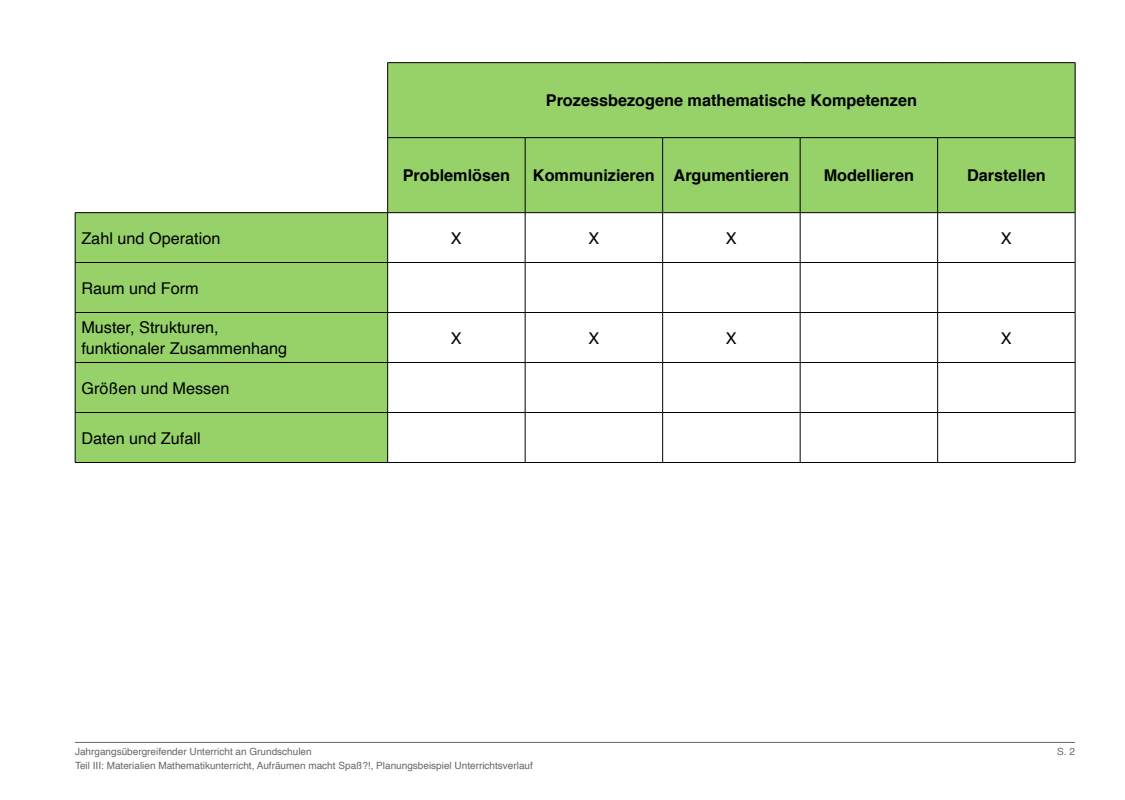
<style>
.page{position:relative;width:1125px;height:800px;background:#fff}
.page>*{position:absolute;margin:0;border:0;box-sizing:border-box;transform-origin:0 0}
.t1{font:16.25px/21.2px "Helvetica";color:#000}
.t2{font:700 16.25px "Helvetica";color:#000}
.t3{font:10px "Helvetica";color:#666}
</style>
<div class="page">
<hr style="left:75px;top:742px;width:1000px;height:1px;background:#666">
<svg style="left:76px;top:63px;width:999px;height:399px"></svg>
<hr style="left:525px;top:213px;width:1px;height:49px;background:#000">
<hr style="left:663px;top:213px;width:1px;height:49px;background:#000">
<hr style="left:800px;top:213px;width:1px;height:49px;background:#000">
<hr style="left:938px;top:213px;width:1px;height:49px;background:#000">
<hr style="left:388px;top:262px;width:137px;height:1px;background:#000">
<hr style="left:525px;top:262px;width:138px;height:1px;background:#000">
<hr style="left:525px;top:263px;width:1px;height:49px;background:#000">
<hr style="left:663px;top:262px;width:137px;height:1px;background:#000">
<hr style="left:663px;top:263px;width:1px;height:49px;background:#000">
<hr style="left:800px;top:262px;width:138px;height:1px;background:#000">
<hr style="left:800px;top:263px;width:1px;height:49px;background:#000">
<hr style="left:938px;top:262px;width:137px;height:1px;background:#000">
<hr style="left:938px;top:263px;width:1px;height:49px;background:#000">
<hr style="left:388px;top:312px;width:137px;height:1px;background:#000">
<hr style="left:525px;top:312px;width:138px;height:1px;background:#000">
<hr style="left:525px;top:313px;width:1px;height:49px;background:#000">
<hr style="left:663px;top:312px;width:137px;height:1px;background:#000">
<hr style="left:663px;top:313px;width:1px;height:49px;background:#000">
<hr style="left:800px;top:312px;width:138px;height:1px;background:#000">
<hr style="left:800px;top:313px;width:1px;height:49px;background:#000">
<hr style="left:938px;top:312px;width:137px;height:1px;background:#000">
<hr style="left:938px;top:313px;width:1px;height:49px;background:#000">
<hr style="left:388px;top:362px;width:137px;height:1px;background:#000">
<hr style="left:525px;top:362px;width:138px;height:1px;background:#000">
<hr style="left:525px;top:363px;width:1px;height:49px;background:#000">
<hr style="left:663px;top:362px;width:137px;height:1px;background:#000">
<hr style="left:663px;top:363px;width:1px;height:49px;background:#000">
<hr style="left:800px;top:362px;width:138px;height:1px;background:#000">
<hr style="left:800px;top:363px;width:1px;height:49px;background:#000">
<hr style="left:938px;top:362px;width:137px;height:1px;background:#000">
<hr style="left:938px;top:363px;width:1px;height:49px;background:#000">
<hr style="left:388px;top:412px;width:137px;height:1px;background:#000">
<hr style="left:525px;top:412px;width:138px;height:1px;background:#000">
<hr style="left:525px;top:413px;width:1px;height:49px;background:#000">
<hr style="left:663px;top:412px;width:137px;height:1px;background:#000">
<hr style="left:663px;top:413px;width:1px;height:49px;background:#000">
<hr style="left:800px;top:412px;width:138px;height:1px;background:#000">
<hr style="left:800px;top:413px;width:1px;height:49px;background:#000">
<hr style="left:938px;top:412px;width:137px;height:1px;background:#000">
<hr style="left:938px;top:413px;width:1px;height:49px;background:#000">
<hr style="left:388px;top:138px;width:137px;height:1px;background:#000">
<hr style="left:525px;top:138px;width:138px;height:1px;background:#000">
<hr style="left:525px;top:138px;width:1px;height:75px;background:#000">
<hr style="left:663px;top:138px;width:137px;height:1px;background:#000">
<hr style="left:663px;top:138px;width:1px;height:75px;background:#000">
<hr style="left:800px;top:138px;width:138px;height:1px;background:#000">
<hr style="left:800px;top:138px;width:1px;height:75px;background:#000">
<hr style="left:938px;top:138px;width:137px;height:1px;background:#000">
<hr style="left:938px;top:138px;width:1px;height:75px;background:#000">
<hr style="left:75px;top:262px;width:313px;height:1px;background:#000">
<hr style="left:75px;top:312px;width:313px;height:1px;background:#000">
<hr style="left:75px;top:362px;width:313px;height:1px;background:#000">
<hr style="left:75px;top:412px;width:313px;height:1px;background:#000">
<hr style="left:388px;top:62px;width:137px;height:1px;background:#000">
<hr style="left:525px;top:62px;width:138px;height:1px;background:#000">
<hr style="left:663px;top:62px;width:137px;height:1px;background:#000">
<hr style="left:800px;top:62px;width:138px;height:1px;background:#000">
<hr style="left:938px;top:62px;width:137px;height:1px;background:#000">
<hr style="left:1075px;top:63px;width:1px;height:75px;background:#000">
<hr style="left:1075px;top:138px;width:1px;height:75px;background:#000">
<hr style="left:75px;top:213px;width:1px;height:49px;background:#000">
<hr style="left:1075px;top:213px;width:1px;height:49px;background:#000">
<hr style="left:75px;top:262px;width:1px;height:50px;background:#000">
<hr style="left:1075px;top:262px;width:1px;height:50px;background:#000">
<hr style="left:75px;top:312px;width:1px;height:50px;background:#000">
<hr style="left:1075px;top:312px;width:1px;height:50px;background:#000">
<hr style="left:75px;top:362px;width:1px;height:50px;background:#000">
<hr style="left:1075px;top:362px;width:1px;height:50px;background:#000">
<hr style="left:75px;top:412px;width:1px;height:50px;background:#000">
<hr style="left:1075px;top:412px;width:1px;height:50px;background:#000">
<hr style="left:75px;top:462px;width:313px;height:1px;background:#000">
<hr style="left:388px;top:462px;width:137px;height:1px;background:#000">
<hr style="left:525px;top:462px;width:138px;height:1px;background:#000">
<hr style="left:663px;top:462px;width:137px;height:1px;background:#000">
<hr style="left:800px;top:462px;width:138px;height:1px;background:#000">
<hr style="left:938px;top:462px;width:137px;height:1px;background:#000">
<hr style="left:388px;top:63px;width:1px;height:75px;background:#000">
<hr style="left:388px;top:138px;width:1px;height:75px;background:#000">
<hr style="left:75px;top:212px;width:313px;height:1px;background:#000">
<hr style="left:388px;top:213px;width:137px;height:1px;background:#000">
<hr style="left:525px;top:213px;width:138px;height:1px;background:#000">
<hr style="left:663px;top:213px;width:137px;height:1px;background:#000">
<hr style="left:800px;top:213px;width:138px;height:1px;background:#000">
<hr style="left:938px;top:213px;width:137px;height:1px;background:#000">
<hr style="left:388px;top:213px;width:1px;height:49px;background:#000">
<hr style="left:388px;top:263px;width:1px;height:49px;background:#000">
<hr style="left:388px;top:313px;width:1px;height:49px;background:#000">
<hr style="left:388px;top:363px;width:1px;height:49px;background:#000">
<hr style="left:388px;top:413px;width:1px;height:49px;background:#000">
<h1 class="t2" style="left:546px;top:87px;width:373px">Prozessbezogene mathematische Kompetenzen</h1>
<h1 class="t2" style="left:403px;top:162px;width:109px">Problemlösen</h1>
<h1 class="t2" style="left:533px;top:162px;width:258px">Kommunizieren Argumentieren</h1>
<h1 class="t2" style="left:824px;top:162px;width:92px">Modellieren</h1>
<h1 class="t2" style="left:967px;top:162px;width:80px">Darstellen</h1>
<h1 class="t1" style="left:81px;top:228px;width:141px">Zahl und Operation</h1>
<h1 class="t1" style="left:451px;top:228px;width:12px">X</h1>
<h1 class="t1" style="left:588px;top:228px;width:12px">X</h1>
<h1 class="t1" style="left:726px;top:228px;width:12px">X</h1>
<h1 class="t1" style="left:1001px;top:228px;width:12px">X</h1>
<h1 class="t1" style="left:81px;top:278px;width:119px">Raum und Form</h1>
<h1 class="t1" style="left:81px;top:317px;width:207px">Muster, Strukturen, funktionaler Zusammenhang</h1>
<h1 class="t1" style="left:451px;top:328px;width:12px">X</h1>
<h1 class="t1" style="left:588px;top:328px;width:12px">X</h1>
<h1 class="t1" style="left:726px;top:328px;width:12px">X</h1>
<h1 class="t1" style="left:1001px;top:328px;width:12px">X</h1>
<h1 class="t1" style="left:81px;top:378px;width:150px">Größen und Messen</h1>
<h1 class="t1" style="left:81px;top:428px;width:121px">Daten und Zufall</h1>
<p class="t3" style="left:75px;top:744px;width:238px">Jahrgangsübergreifender Unterricht an Grundschulen</p>
<p class="t3" style="left:1057px;top:744px;width:19px">S. 2</p>
<p class="t3" style="left:75px;top:758px;width:459px">Teil III: Materialien Mathematikunterricht, Aufräumen macht Spaß?!, Planungsbeispiel Unterrichtsverlauf</p>
</div>
